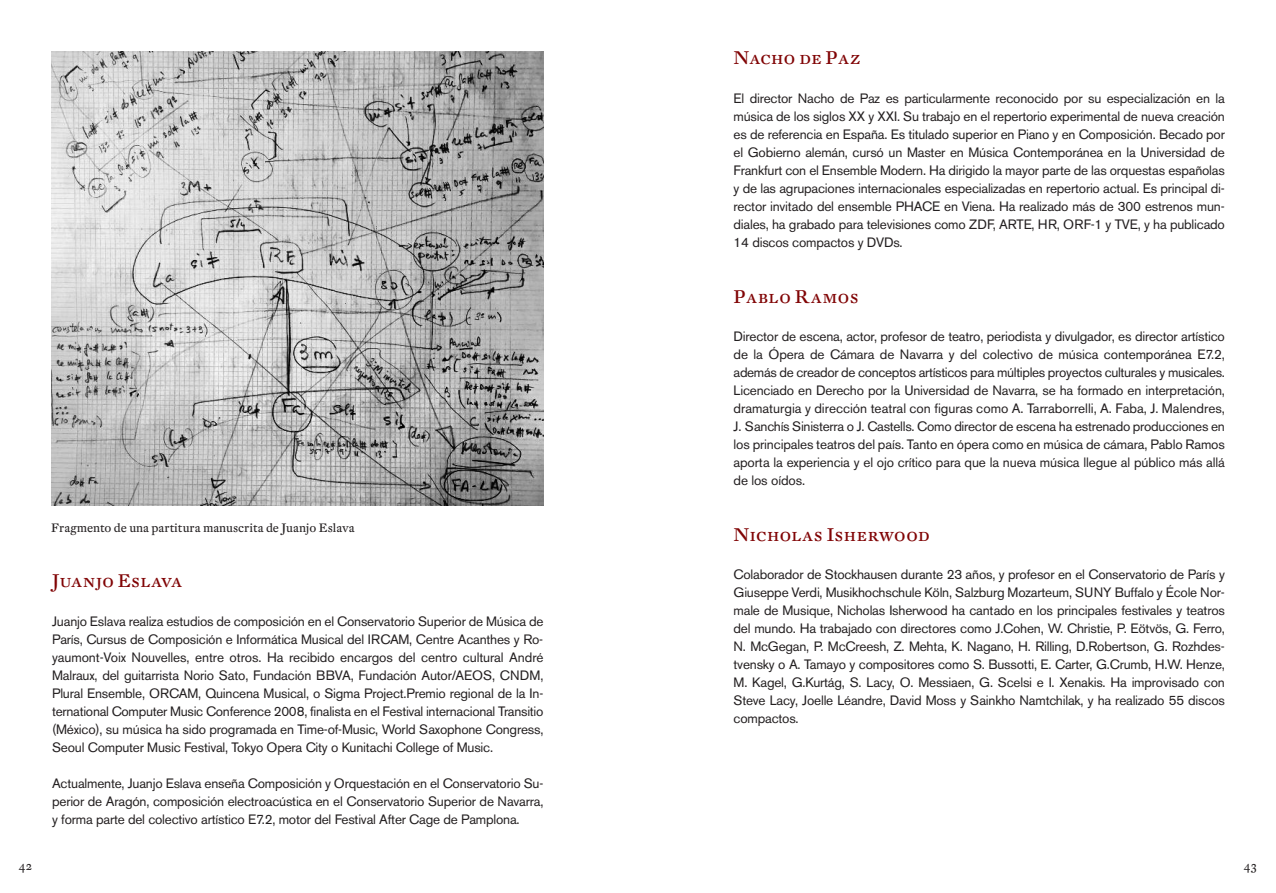
<style>
.page{position:relative;width:1276px;height:893px;background:#fff}
.page>*{position:absolute;margin:0;border:0;box-sizing:border-box;transform-origin:0 0}
.t1{font:18px "DTL Fleischmann T Caps";color:#800304}
.t2{font:13.5px/18px "Akzidenz Grotesk BE";letter-spacing:-.015em;color:#231f20;text-align:justify}
.t3{font:12px "DTL Fleischmann ST";color:#231f20}
</style>
<div class="page">
<img style="left:51px;top:51px;width:492px;height:454px">
<p class="t3" style="left:51px;top:521px;width:305px">Fragmento de una partitura manuscrita de Juanjo Eslava</p>
<h1 class="t1" style="left:52px;top:571px;width:131px">Juanjo Eslava</h1>
<p class="t2" style="left:52px;top:613px;width:493px">Juanjo Eslava realiza estudios de composición en el Conservatorio Superior de Música de París, Cursus de Composición e Informática Musical del IRCAM, Centre Acanthes y Ro&shy;yaumont-Voix Nouvelles, entre otros. Ha recibido encargos del centro cultural André Malraux, del guitarrista Norio Sato, Fundación BBVA, Fundación Autor/AEOS, CNDM, Plural Ensemble, ORCAM, Quincena Musical, o Sigma Project.Premio regional de la In&shy;ternational Computer Music Conference 2008, finalista en el Festival internacional Transitio (México), su música ha sido programada en Time-of-Music, World Saxophone Congress, Seoul Computer Music Festival, Tokyo Opera City o Kunitachi College of Music.</p>
<p class="t2" style="left:52px;top:775px;width:493px">Actualmente, Juanjo Eslava enseña Composición y Orquestación en el Conservatorio Su&shy;perior de Aragón, composición electroacústica en el Conservatorio Superior de Navarra, y forma parte del colectivo artístico E7.2, motor del Festival After Cage de Pamplona.</p>
<h1 class="t1" style="left:733px;top:48px;width:129px">Nacho de Paz</h1>
<p class="t2" style="left:733px;top:90px;width:493px">El director Nacho de Paz es particularmente reconocido por su especialización en la música de los siglos XX y XXI. Su trabajo en el repertorio experimental de nueva creación es de referencia en España. Es titulado superior en Piano y en Composición. Becado por el Gobierno alemán, cursó un Master en Música Contemporánea en la Universidad de Frankfurt con el Ensemble Modern. Ha dirigido la mayor parte de las orquestas españolas y de las agrupaciones internacionales especializadas en repertorio actual. Es principal di&shy;rector invitado del ensemble PHACE en Viena. Ha realizado más de 300 estrenos mun&shy;diales, ha grabado para televisiones como ZDF, ARTE, HR, ORF-1 y TVE, y ha publicado 14 discos compactos y DVDs.</p>
<h1 class="t1" style="left:733px;top:286px;width:127px">Pablo Ramos</h1>
<p class="t2" style="left:733px;top:329px;width:493px">Director de escena, actor, profesor de teatro, periodista y divulgador, es director artístico de la Ópera de Cámara de Navarra y del colectivo de música contemporánea E7.2, además de creador de conceptos artísticos para múltiples proyectos culturales y musicales.<br>Licenciado en Derecho por la Universidad de Navarra, se ha formado en interpretación, dramaturgia y dirección teatral con figuras como A. Tarraborrelli, A. Faba, J. Malendres, J. Sanchís Sinisterra o J. Castells. Como director de escena ha estrenado producciones en los principales teatros del país. Tanto en ópera como en música de cámara, Pablo Ramos aporta la experiencia y el ojo crítico para que la nueva música llegue al público más allá de los oídos.</p>
<h1 class="t1" style="left:733px;top:524px;width:198px">Nicholas Isherwood</h1>
<p class="t2" style="left:733px;top:567px;width:493px">Colaborador de Stockhausen durante 23 años, y profesor en el Conservatorio de París y Giuseppe Verdi, Musikhochschule Köln, Salzburg Mozarteum, SUNY Buffalo y École Nor&shy;male de Musique, Nicholas Isherwood ha cantado en los principales festivales y teatros del mundo. Ha trabajado con directores como J.Cohen, W. Christie, P. Eötvös, G. Ferro, N. McGegan, P. McCreesh, Z. Mehta, K. Nagano, H. Rilling, D.Robertson, G. Rozhdes&shy;tvensky o A. Tamayo y compositores como S. Bussotti, E. Carter, G.Crumb, H.W. Henze, M. Kagel, G.Kurtág, S. Lacy, O. Messiaen, G. Scelsi e I. Xenakis. Ha improvisado con Steve Lacy, Joelle Léandre, David Moss y Sainkho Namtchilak, y ha realizado 55 discos compactos.</p>
<p class="t3" style="left:19px;top:859px;width:15px">42</p>
<p class="t3" style="left:1244px;top:859px;width:15px">43</p>
</div>
